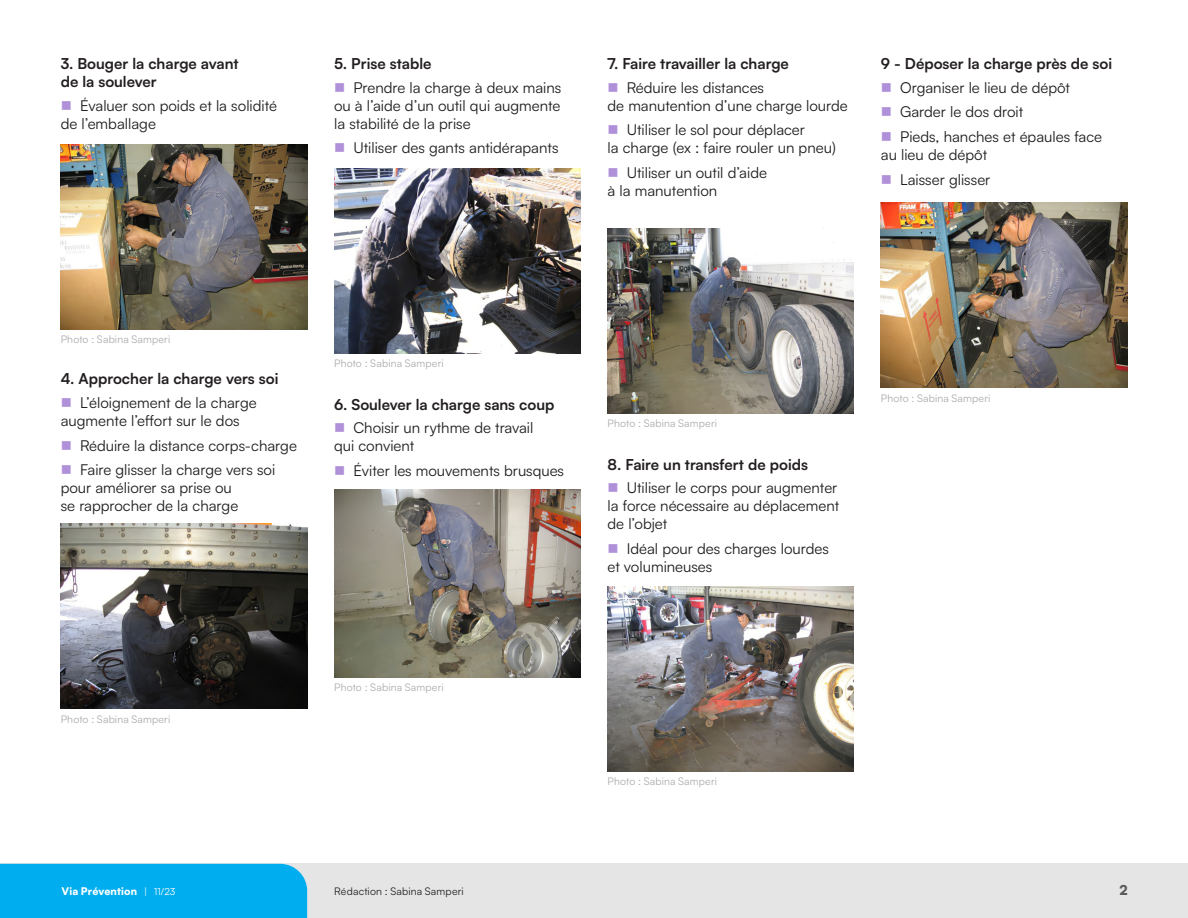
<style>
.page{position:relative;width:1188px;height:918px;background:#fff}
.page>*{position:absolute;margin:0;border:0;box-sizing:border-box;transform-origin:0 0}
.t1{font:15px/18px "Satoshi";color:#1e1e1e}
.Bold{font:700 15px/18px "Satoshi";color:#231f20}
.t2{font:900 13.5px "Satoshi";color:#5a5a5a}
.t3{font:10.5px "Satoshi";letter-spacing:.015em;color:#acacac}
.t4{font:10.5px "Satoshi";letter-spacing:.015em;color:#231f20}
.t5{font:900 10.5px "Satoshi";letter-spacing:.02em;color:#fff}
.s1{font-weight:400;font-size:9.75px}
</style>
<div class="page">
<div style="left:0;top:864px;width:1188px;height:54px;background:#e5e5e5"></div>
<div style="left:0;top:864px;width:307px;height:54px;background:#00aeef"></div>
<img style="left:334px;top:169px;width:246px;height:185px">
<img style="left:334px;top:490px;width:246px;height:187px">
<img style="left:607px;top:228px;width:247px;height:186px">
<img style="left:608px;top:586px;width:246px;height:185px">
<img style="left:881px;top:203px;width:246px;height:185px">
<img style="left:61px;top:524px;width:246px;height:185px">
<img style="left:61px;top:145px;width:246px;height:184px">
<p class="Bold" style="left:61px;top:54px;width:180px">3. Bouger la charge avant de la soulever</p>
<p class="t1" style="left:61px;top:96px;width:218px;text-indent:19px">Évaluer son poids et la solidité de l’emballage</p>
<p class="Bold" style="left:334px;top:54px;width:99px">5. Prise stable</p>
<p class="t1" style="left:334px;top:78px;width:229px;text-align:justify;text-indent:19px">Prendre la charge à deux mains ou à l’aide d’un outil qui augmente la stabilité de la prise</p>
<p class="t1" style="left:353px;top:138px;width:207px">Utiliser des gants antidérapants</p>
<p class="Bold" style="left:608px;top:54px;width:183px">7. Faire travailler la charge</p>
<p class="t1" style="left:608px;top:78px;width:242px;text-indent:19px">Réduire les distances<br>de manutention d’une charge lourde</p>
<p class="t1" style="left:608px;top:120px;width:230px;text-indent:19px">Utiliser le sol pour déplacer<br>la charge (ex : faire rouler un pneu)</p>
<p class="t1" style="left:608px;top:163px;width:161px;text-indent:19px">Utiliser un outil d’aide à la manutention</p>
<p class="Bold" style="left:881px;top:54px;width:233px">9 - Déposer la charge près de soi</p>
<p class="t1" style="left:900px;top:78px;width:171px">Organiser le lieu de dépôt</p>
<p class="t1" style="left:900px;top:102px;width:125px">Garder le dos droit</p>
<p class="t1" style="left:881px;top:127px;width:223px;text-indent:19px">Pieds, hanches et épaules face au lieu de dépôt</p>
<p class="t1" style="left:900px;top:170px;width:92px">Laisser glisser</p>
<p class="t3" style="left:61px;top:332px;width:111px">Photo : Sabina Samperi</p>
<p class="Bold" style="left:61px;top:369px;width:219px">4. Approcher la charge vers soi</p>
<p class="t1" style="left:61px;top:393px;width:197px;text-indent:19px">L’éloignement de la charge augmente l’effort sur le dos</p>
<p class="t1" style="left:80px;top:436px;width:218px">Réduire la distance corps-charge</p>
<p class="t1" style="left:61px;top:460px;width:216px;text-indent:19px">Faire glisser la charge vers soi pour améliorer sa prise ou<br>se rapprocher de la charge</p>
<p class="t3" style="left:334px;top:357px;width:111px">Photo : Sabina Samperi</p>
<p class="Bold" style="left:334px;top:394px;width:222px">6. Soulever la charge sans coup</p>
<p class="t1" style="left:334px;top:418px;width:201px;text-indent:19px">Choisir un rythme de travail qui convient</p>
<p class="t1" style="left:353px;top:461px;width:212px">Éviter les mouvements brusques</p>
<p class="t3" style="left:608px;top:417px;width:111px">Photo : Sabina Samperi</p>
<p class="Bold" style="left:608px;top:454px;width:202px">8. Faire un transfert de poids</p>
<p class="t1" style="left:608px;top:478px;width:233px;text-indent:19px">Utiliser le corps pour augmenter la force nécessaire au déplacement de l’objet</p>
<p class="t1" style="left:608px;top:539px;width:223px;text-indent:19px">Idéal pour des charges lourdes et volumineuses</p>
<p class="t3" style="left:881px;top:391px;width:111px">Photo : Sabina Samperi</p>
<p class="t3" style="left:61px;top:712px;width:111px">Photo : Sabina Samperi</p>
<p class="t3" style="left:334px;top:680px;width:111px">Photo : Sabina Samperi</p>
<p class="t3" style="left:608px;top:774px;width:111px">Photo : Sabina Samperi</p>
<p class="t5" style="left:62px;top:883px;width:116px">Via Prévention <span class="s1">| 11/23</span></p>
<p class="t2" style="left:1119px;top:880px;width:10px">2</p>
<p class="t4" style="left:334px;top:884px;width:131px">Rédaction : Sabina Samperi</p>
</div>
